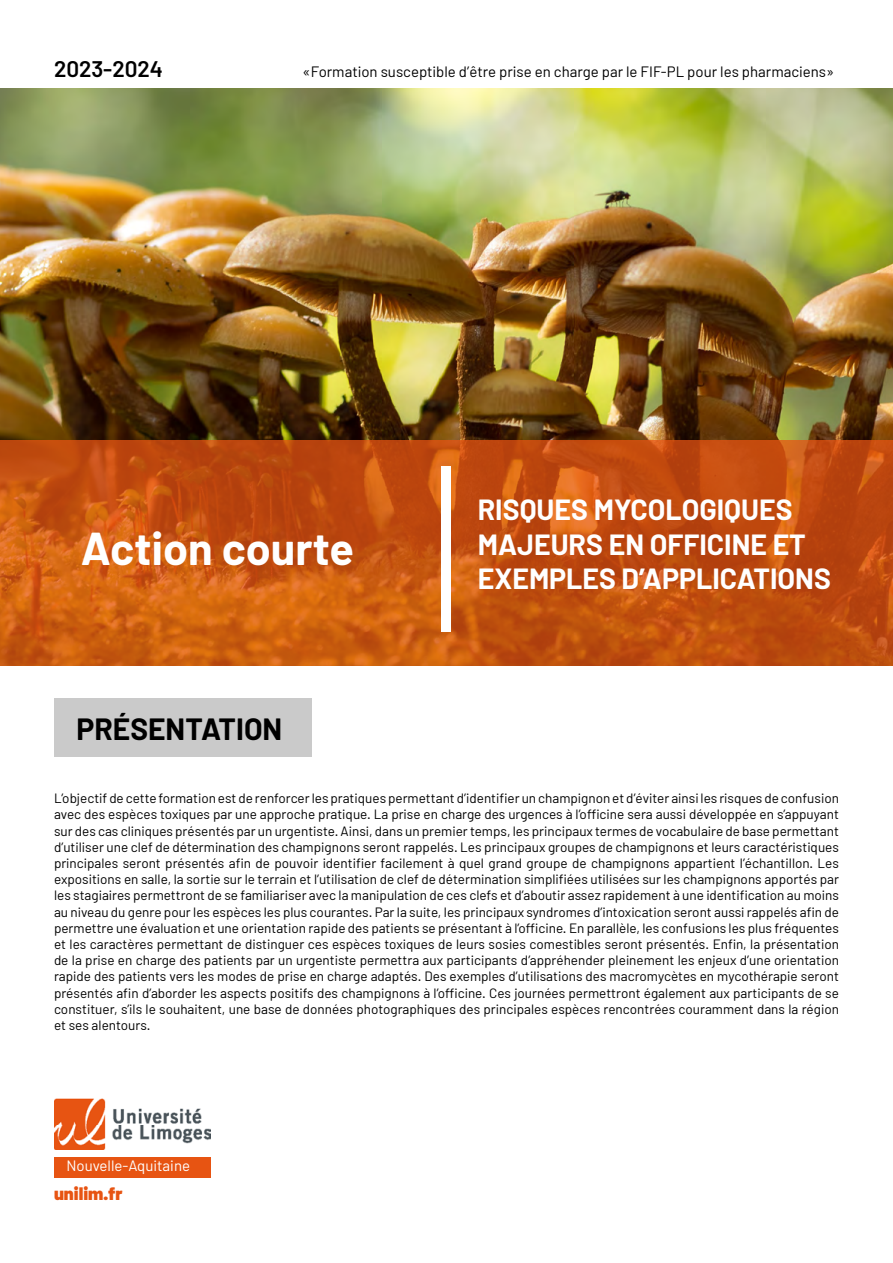
<style>
.page{position:relative;width:893px;height:1263px;background:#fff}
.page>*{position:absolute;margin:0;border:0;box-sizing:border-box;transform-origin:0 0}
.t1{font:700 45px "Barlow";color:#fff}
.t2{font:700 30px "Barlow";color:#000}
.t3{font:700 28.5px/34.2px "Barlow";color:#fff}
.t4{font:600 22.5px "Barlow";color:#000}
.t5{font:900 18px "Barlow";color:#e75412}
.t6{font:15px "Barlow";color:#000}
.t7{font:15px "Barlow";color:#fff}
.t8{font:13.5px/16.2px "Barlow";color:#000;text-align:justify}
</style>
<div class="page">
<img style="left:0;top:88px;width:893px;height:352px">
<svg style="left:0;top:440px;width:893px;height:225px;background:#c45210"></svg>
<div style="left:442px;top:466px;width:9px;height:165px;background:#fff"></div>
<div style="left:54px;top:698px;width:257px;height:59px;background:#cacaca"></div>
<img style="left:54px;top:1098px;width:156px;height:51px">
<div style="left:54px;top:1157px;width:156px;height:20px;background:#e75412"></div>
<h3 class="t4" style="left:54px;top:54px;width:111px">2023-2024</h3>
<p class="t6" style="left:303px;top:62px;width:533px">«Formation susceptible d’être prise en charge par le FIF-PL pour les pharmaciens»</p>
<h1 class="t1" style="left:81px;top:521px;width:275px">Action courte</h1>
<h2 class="t2" style="left:77px;top:710px;width:207px">PRÉSENTATION</h2>
<h3 class="t3" style="left:478px;top:493px;width:355px">RISQUES MYCOLOGIQUES<br>MAJEURS EN OFFICINE ET<br>EXEMPLES D’APPLICATIONS</h3>
<p class="t8" style="left:54px;top:790px;width:786px">L’objectif de cette formation est de renforcer les pratiques permettant d’identifier un champignon et d’éviter ainsi les risques de confusion avec des espèces toxiques par une approche pratique. La prise en charge des urgences à l’officine sera aussi développée en s’appuyant sur des cas cliniques présentés par un urgentiste. Ainsi, dans un premier temps, les principaux termes de vocabulaire de base permettant d’utiliser une clef de détermination des champignons seront rappelés. Les principaux groupes de champignons et leurs caractéristiques principales seront présentés afin de pouvoir identifier facilement à quel grand groupe de champignons appartient l’échantillon. Les expositions en salle, la sortie sur le terrain et l’utilisation de clef de détermination simplifiées utilisées sur les champignons apportés par les stagiaires permettront de se familiariser avec la manipulation de ces clefs et d’aboutir assez rapidement à une identification au moins au niveau du genre pour les espèces les plus courantes. Par la suite, les principaux syndromes d’intoxication seront aussi rappelés afin de permettre une évaluation et une orientation rapide des patients se présentant à l’officine. En parallèle, les confusions les plus fréquentes et les caractères permettant de distinguer ces espèces toxiques de leurs sosies comestibles seront présentés. Enfin, la présentation de la prise en charge des patients par un urgentiste permettra aux participants d’appréhender pleinement les enjeux d’une orientation rapide des patients vers les modes de prise en charge adaptés. Des exemples d’utilisations des macromycètes en mycothérapie seront présentés afin d’aborder les aspects positifs des champignons à l’officine. Ces journées permettront également aux participants de se constituer, s’ils le souhaitent, une base de données photographiques des principales espèces rencontrées couramment dans la région et ses alentours.</p>
<p class="t7" style="left:66px;top:1156px;width:125px">Nouvelle-Aquitaine</p>
<h3 class="t5" style="left:54px;top:1182px;width:70px">unilim.fr</h3>
</div>
